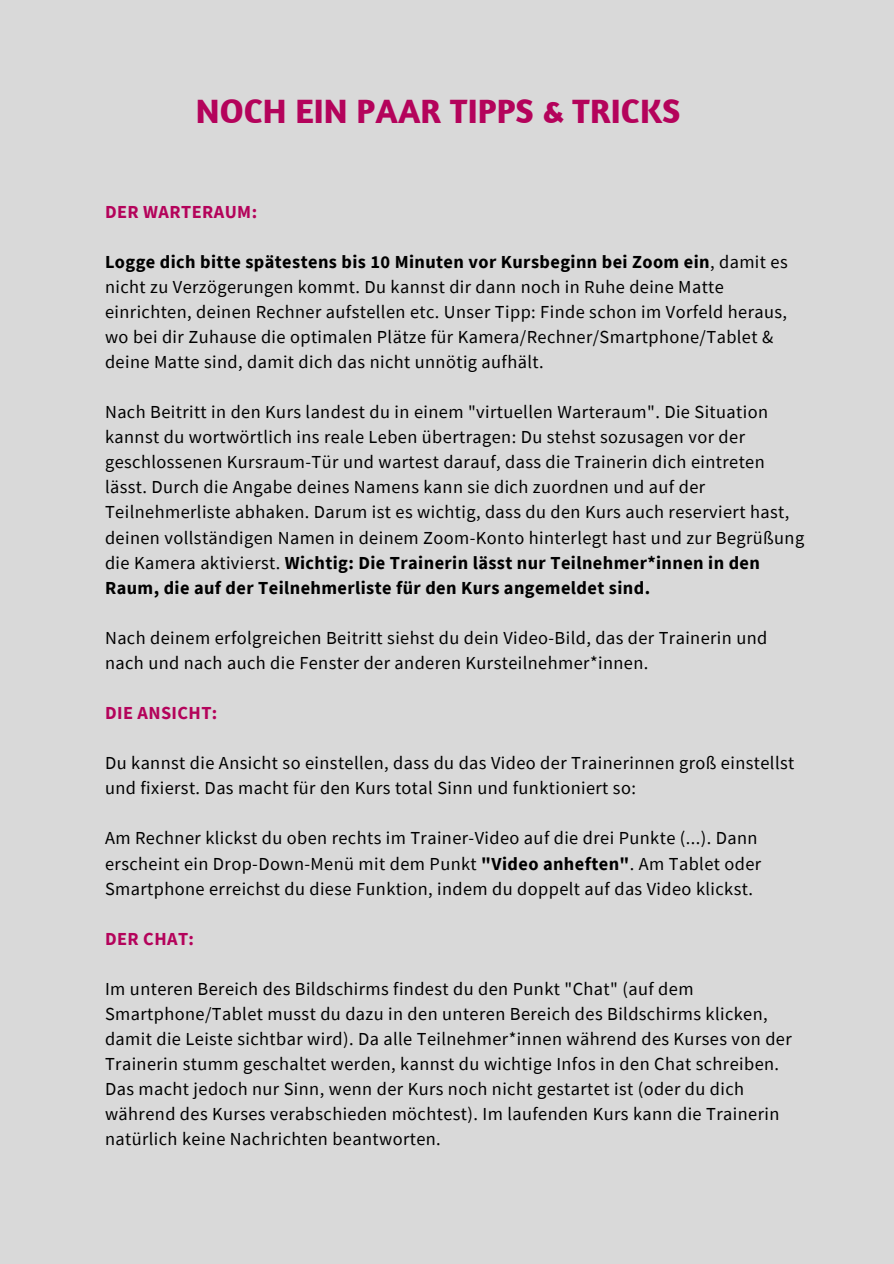
<style>
.page{position:relative;width:894px;height:1264px;background:#fff}
.page>*{position:absolute;margin:0;border:0;box-sizing:border-box;transform-origin:0 0}
.t1{font:700 34.5px "Amaranth";color:#b4035b}
.t2{font:18.3px/25px "Source Sans Pro";letter-spacing:.02em;color:#000}
.t3{font:700 18.3px "Source Sans Pro";letter-spacing:.02em;color:#b4035b}
.s1{font-weight:700}
</style>
<div class="page">
<div style="left:0;top:0;width:893px;height:1263px;background:#d9d9d9"></div>
<h1 class="t1" style="left:196px;top:89px;width:485px">NOCH EIN PAAR TIPPS &amp; TRICKS</h1>
<p class="t3" style="left:105px;top:199px;width:153px">DER WARTERAUM:</p>
<p class="t2" style="left:105px;top:249px;width:684px"><span class="s1">Logge dich bitte spätestens bis 10 Minuten vor Kursbeginn bei Zoom ein</span>, damit es nicht zu Verzögerungen kommt. Du kannst dir dann noch in Ruhe deine Matte einrichten, deinen Rechner aufstellen etc. Unser Tipp: Finde schon im Vorfeld heraus, wo bei dir Zuhause die optimalen Plätze für Kamera/Rechner/Smartphone/Tablet &amp; deine Matte sind, damit dich das nicht unnötig aufhält.</p>
<p class="t2" style="left:105px;top:399px;width:700px">Nach Beitritt in den Kurs landest du in einem "virtuellen Warteraum". Die Situation kannst du wortwörtlich ins reale Leben übertragen: Du stehst sozusagen vor der geschlossenen Kursraum-Tür und wartest darauf, dass die Trainerin dich eintreten lässt. Durch die Angabe deines Namens kann sie dich zuordnen und auf der Teilnehmerliste abhaken. Darum ist es wichtig, dass du den Kurs auch reserviert hast, deinen vollständigen Namen in deinem Zoom-Konto hinterlegt hast und zur Begrüßung die Kamera aktivierst. <span class="s1">Wichtig: Die Trainerin lässt nur Teilnehmer*innen in den Raum, die auf der Teilnehmerliste für den Kurs angemeldet sind.</span></p>
<p class="t2" style="left:105px;top:625px;width:663px">Nach deinem erfolgreichen Beitritt siehst du dein Video-Bild, das der Trainerin und nach und nach auch die Fenster der anderen Kursteilnehmer*innen.</p>
<p class="t3" style="left:105px;top:701px;width:114px">DIE ANSICHT:</p>
<p class="t2" style="left:105px;top:750px;width:690px">Du kannst die Ansicht so einstellen, dass du das Video der Trainerinnen groß einstellst und fixierst. Das macht für den Kurs total Sinn und funktioniert so:</p>
<p class="t2" style="left:105px;top:825px;width:657px">Am Rechner klickst du oben rechts im Trainer-Video auf die drei Punkte (...). Dann erscheint ein Drop-Down-Menü mit dem Punkt <span class="s1">"Video anheften"</span>. Am Tablet oder<br>Smartphone erreichst du diese Funktion, indem du doppelt auf das Video klickst.</p>
<p class="t3" style="left:105px;top:926px;width:90px">DER CHAT:</p>
<p class="t2" style="left:105px;top:975px;width:688px">Im unteren Bereich des Bildschirms findest du den Punkt "Chat" (auf dem Smartphone/Tablet musst du dazu in den unteren Bereich des Bildschirms klicken, damit die Leiste sichtbar wird). Da alle Teilnehmer*innen während des Kurses von der Trainerin stumm geschaltet werden, kannst du wichtige Infos in den Chat schreiben.<br>Das macht jedoch nur Sinn, wenn der Kurs noch nicht gestartet ist (oder du dich während des Kurses verabschieden möchtest). Im laufenden Kurs kann die Trainerin natürlich keine Nachrichten beantworten.</p>
</div>
